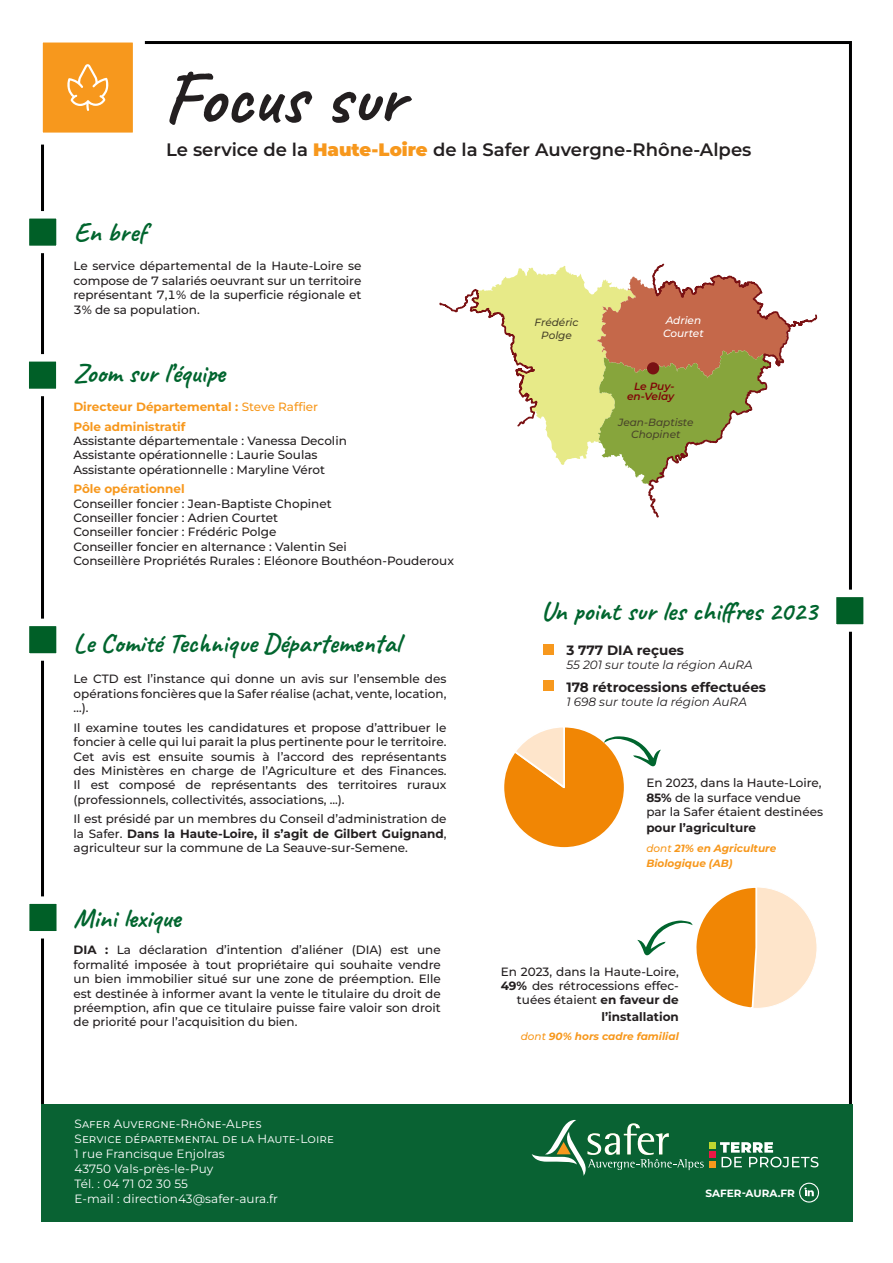
<style>
.page{position:relative;width:893px;height:1263px;background:#fff}
.page>*{position:absolute;margin:0;border:0;box-sizing:border-box;transform-origin:0 0}
.t1{font:700 75px "Caveat";color:#231f20}
.t2{font:700 27px "Caveat";color:#00652e}
.t3{font:600 18px "Montserrat";color:#231f20}
.t4{font:700 13.5px "Montserrat";color:#231f20}
.t5{font:500 12px/14.4px "Montserrat";color:#231f20;text-align:justify}
.t6{font:12px/15px "Montserrat";letter-spacing:.01em;color:#fff}
.t7{font:700 12px/19.5px "Montserrat";color:#f7981d}
.t8{font:italic 12px "Montserrat";color:#231f20}
.t9{font:700 12px "Montserrat";color:#231f20}
.t10{font:italic 700 10.5px/15px "Montserrat";color:#f7981d}
.t11{font:italic 500 10.5px/12.6px "Montserrat";color:#4a452a;text-align:center}
.t12{font:italic 600 10.5px/10.5px "Montserrat";color:#800607;text-align:right}
.t13{font:700 10.5px "Montserrat";color:#fff}
.t14{font:italic 500 10.5px/12.6px "Montserrat";color:#fff}
.s1{font-weight:100;color:#f7981d}
.s2{font-weight:500}
.s3{font-weight:700}
</style>
<div class="page">
<svg style="left:439px;top:263px;width:379px;height:255px"></svg>
<div style="left:647px;top:362px;width:12px;height:12px;background:#791113;border-radius:50%"></div>
<div style="left:41px;top:1104px;width:811px;height:118px;background:#096233"></div>
<svg style="left:532px;top:1119px;width:286px;height:57px"></svg>
<div style="left:709px;top:1142px;width:6px;height:7px;background:#bed630"></div>
<div style="left:709px;top:1151px;width:6px;height:7px;background:#ed1845"></div>
<svg style="left:799px;top:1183px;width:20px;height:19px"></svg>
<div style="left:31px;top:31px;width:114px;height:114px;background:#f7981d;border:12px solid #fff"></div>
<svg style="left:67px;top:64px;width:42px;height:47px"></svg>
<div style="left:22px;top:211px;width:42px;height:42px;background:#005f27;border:8px solid #fff"></div>
<div style="left:21px;top:354px;width:43px;height:42px;background:#005f27;border:8px solid #fff"></div>
<div style="left:829px;top:590px;width:42px;height:42px;background:#005f27;border:8px solid #fff"></div>
<div style="left:543px;top:644px;width:11px;height:11px;background:#f7981d"></div>
<div style="left:543px;top:680px;width:11px;height:11px;background:#f7981d"></div>
<svg style="left:637px;top:887px;width:180px;height:121px"></svg>
<svg style="left:504px;top:727px;width:157px;height:121px"></svg>
<div style="left:22px;top:619px;width:42px;height:42px;background:#005f27;border:8px solid #fff"></div>
<div style="left:22px;top:896px;width:42px;height:42px;background:#005f27;border:8px solid #fff"></div>
<h1 class="t1" style="left:163px;top:50px;width:243px">Focus sur</h1>
<h3 class="t3" style="left:166px;top:137px;width:587px">Le service de la <span class="s1">Haute-Loire</span> de la Safer Auvergne-Rhône-Alpes</h3>
<h2 class="t2" style="left:73px;top:215px;width:74px">En bref</h2>
<p class="t5" style="left:73px;top:259px;width:290px">Le service départemental de la Haute-Loire se compose de 7 salariés oeuvrant sur un territoire représentant 7,1% de la superficie régionale et 3% de sa population.</p>
<h2 class="t2" style="left:73px;top:356px;width:153px">Zoom sur l’équipe</h2>
<p class="t7" style="left:73px;top:397px;width:246px">Directeur Départemental : <span class="s2">Steve Raffier<br></span>Pôle administratif</p>
<p class="t5" style="left:73px;top:433px;width:275px;text-align:left">Assistante départementale : Vanessa Decolin<br>Assistante opérationnelle : Laurie Soulas<br>Assistante opérationnelle : Maryline Vérot</p>
<p class="t7" style="left:73px;top:479px;width:113px">Pôle opérationnel</p>
<p class="t5" style="left:73px;top:496px;width:382px;text-align:left">Conseiller foncier : Jean-Baptiste Chopinet<br>Conseiller foncier : Adrien Courtet<br>Conseiller foncier : Frédéric Polge<br>Conseiller foncier en alternance : Valentin Sei<br>Conseillère Propriétés Rurales : Eléonore Bouthéon-Pouderoux</p>
<h2 class="t2" style="left:74px;top:626px;width:328px">Le Comité Technique Départemental</h2>
<p class="t5" style="left:74px;top:672px;width:374px">Le CTD est l’instance qui donne un avis sur l’ensemble des opérations foncières que la Safer réalise (achat, vente, location, …).</p>
<p class="t5" style="left:74px;top:720px;width:374px">Il examine toutes les candidatures et propose d’attribuer le foncier à celle qui lui parait la plus pertinente pour le territoire.<br>Cet avis est ensuite soumis à l’accord des représentants des Ministères en charge de l’Agriculture et des Finances.<br>Il est composé de représentants des territoires ruraux (professionnels, collectivités, associations, ...).</p>
<p class="t5" style="left:74px;top:811px;width:374px">Il est présidé par un membres du Conseil d’administration de la Safer. <span class="s3">Dans la Haute-Loire, il s’agit de Gilbert Guignand</span>, agriculteur sur la commune de La Seauve-sur-Semene.</p>
<h2 class="t2" style="left:74px;top:901px;width:109px">Mini lexique</h2>
<p class="t5" style="left:74px;top:943px;width:369px"><span class="s3">DIA :</span> La déclaration d’intention d’aliéner (DIA) est une formalité imposée à tout propriétaire qui souhaite vendre un bien immobilier situé sur une zone de préemption. Elle est destinée à informer avant la vente le titulaire du droit de préemption, afin que ce titulaire puisse faire valoir son droit de priorité pour l’acquisition du bien.</p>
<p class="t6" style="left:75px;top:1115px;width:261px">Safer Auvergne-Rhône-Alpes<br>Service départemental de la Haute-Loire<br>1 rue Francisque Enjolras<br>43750 Vals-près-le-Puy<br>Tél. : 04 71 02 30 55<br>E-mail : direction43@safer-aura.fr</p>
<p class="t11" style="left:535px;top:316px;width:45px">Frédéric<br>Polge</p>
<p class="t14" style="left:663px;top:314px;width:42px">Adrien<br>Courtet</p>
<p class="t12" style="left:627px;top:380px;width:49px">Le Puy&shy;en-Velay</p>
<p class="t11" style="left:618px;top:415px;width:77px">Jean-Baptiste<br>Chopinet</p>
<h2 class="t2" style="left:541px;top:594px;width:277px">Un point sur les chiffres 2023</h2>
<p class="t4" style="left:566px;top:641px;width:119px">3 777 DIA reçues</p>
<p class="t8" style="left:566px;top:657px;width:188px">55 201 sur toute la région AuRA</p>
<p class="t4" style="left:566px;top:678px;width:201px">178 rétrocessions effectuées</p>
<p class="t8" style="left:566px;top:694px;width:182px">1 698 sur toute la région AuRA</p>
<p class="t5" style="left:646px;top:776px;width:178px;text-align:left">En 2023, dans la Haute-Loire,<br><span class="s3">85%</span> de la surface vendue par la Safer étaient destinées</p>
<p class="t9" style="left:646px;top:820px;width:111px">pour l’agriculture</p>
<p class="t10" style="left:646px;top:840px;width:131px"><span class="s2">dont</span> 21% en Agriculture<br>Biologique (AB)</p>
<p class="t5" style="left:501px;top:964px;width:180px;text-align:right">En 2023, dans la Haute-Loire,<br><span class="s3">49%</span> des rétrocessions effec&shy;tuées étaient <span class="s3">en faveur de</span></p>
<p class="t9" style="left:602px;top:1008px;width:79px">l’installation</p>
<p class="t10" style="left:521px;top:1028px;width:160px"><span class="s2">dont</span> 90% hors cadre familial</p>
<p class="t13" style="left:705px;top:1186px;width:91px">SAFER-AURA.FR</p>
</div>
